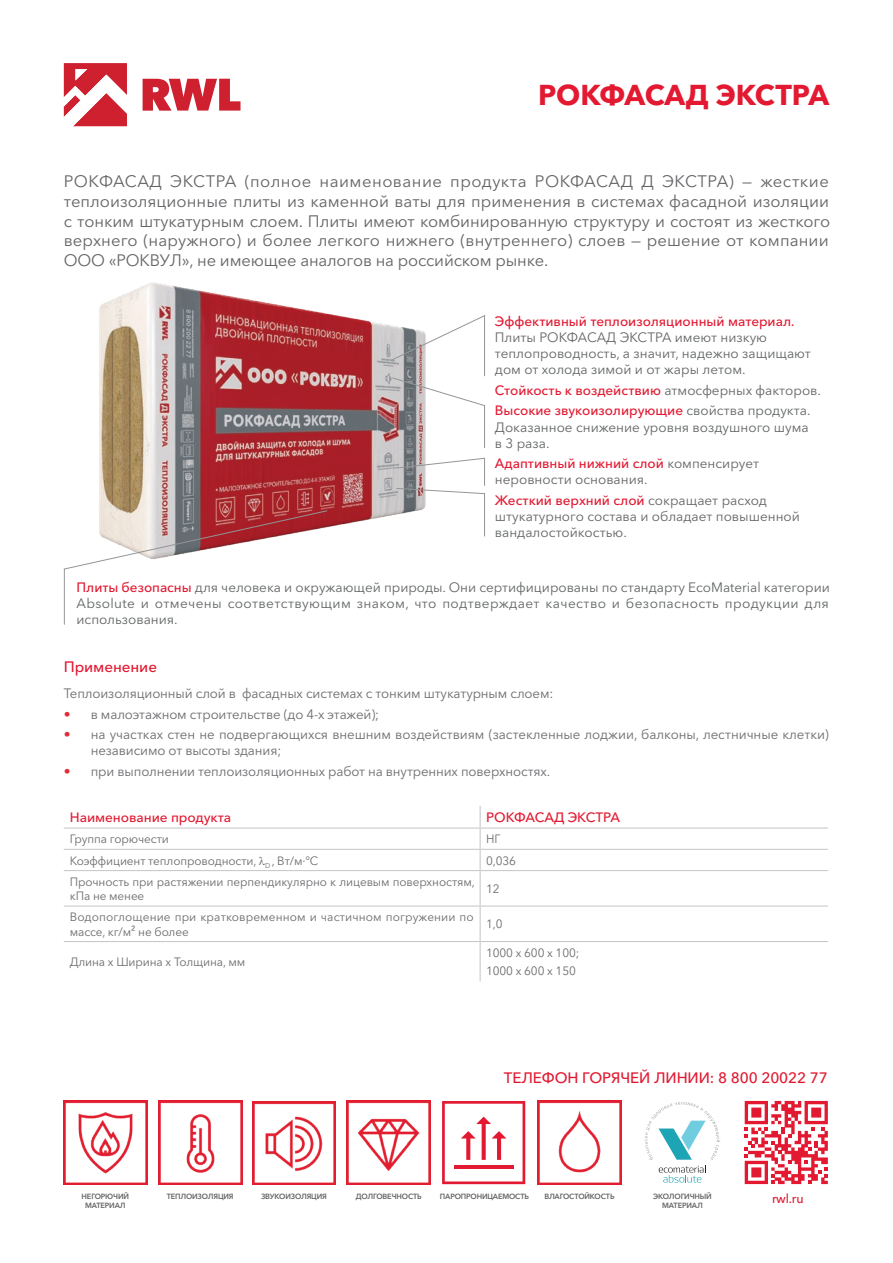
<style>
.page{position:relative;width:893px;height:1263px;background:#fff}
.page>*{position:absolute;margin:0;border:0;box-sizing:border-box;transform-origin:0 0}
.t1{font:700 28.5px "Avenir Next Cyr";color:#e21931}
.t2{font:16.5px/19.8px "Avenir Next Cyr";letter-spacing:-.01em;color:#636366;text-align:justify}
.t3{font:500 15px "Avenir Next Cyr";letter-spacing:-.005em;color:#e21931}
.t4{font:13.5px/16.2px "Avenir Next Cyr";color:#626465}
.t5{font:13.5px/16.2px "Avenir Next Cyr";letter-spacing:-.01em;color:#6a6b6e}
.t6{font:500 13.5px/20.4px "Avenir Next Cyr";color:#e21931}
.t7{font:500 12.75px "Avenir Next Cyr";color:#e21931}
.t8{font:12px/14.4px "Avenir Next Cyr";letter-spacing:-.01em;color:#6a6b6e}
.t9{font:600 7.5px/9px "Avenir Next Cyr";letter-spacing:-.02em;color:#636366;text-align:center}
.s1{font-weight:400;color:#626465}
.s2{font-weight:500;color:#e21931}
.s3{color:#e42a37}
</style>
<div class="page">
<img style="left:99px;top:282px;width:386px;height:245px">
<img style="left:63px;top:1100px;width:84px;height:84px">
<img style="left:538px;top:1100px;width:83px;height:84px">
<img style="left:347px;top:1100px;width:84px;height:84px">
<img style="left:158px;top:1100px;width:84px;height:84px">
<svg style="left:645px;top:1102px;width:75px;height:80px"></svg>
<hr style="left:64px;top:827px;width:416px;height:1px;background:#c7c8ca">
<hr style="left:480px;top:827px;width:348px;height:1px;background:#c7c8ca">
<hr style="left:64px;top:849px;width:416px;height:1px;background:#c7c8ca">
<hr style="left:480px;top:849px;width:348px;height:1px;background:#c7c8ca">
<svg style="left:480px;top:806px;width:1px;height:64px"></svg>
<hr style="left:64px;top:870px;width:416px;height:1px;background:#c7c8ca">
<hr style="left:480px;top:870px;width:348px;height:1px;background:#c7c8ca">
<hr style="left:480px;top:871px;width:1px;height:34px;background:#c7c8ca">
<hr style="left:64px;top:905px;width:416px;height:1px;background:#c7c8ca">
<hr style="left:480px;top:905px;width:348px;height:1px;background:#c7c8ca">
<hr style="left:480px;top:906px;width:1px;height:35px;background:#c7c8ca">
<hr style="left:480px;top:942px;width:1px;height:39px;background:#c7c8ca">
<hr style="left:64px;top:941px;width:416px;height:1px;background:#c7c8ca">
<hr style="left:480px;top:941px;width:348px;height:1px;background:#c7c8ca">
<img style="left:253px;top:1101px;width:83px;height:83px">
<svg style="left:442px;top:1101px;width:83px;height:83px"></svg>
<svg style="left:392px;top:315px;width:93px;height:133px"></svg>
<svg style="left:396px;top:458px;width:89px;height:79px"></svg>
<svg style="left:64px;top:510px;width:264px;height:115px"></svg>
<svg style="left:143px;top:79px;width:97px;height:32px"></svg>
<svg style="left:64px;top:63px;width:63px;height:63px"></svg>
<svg style="left:745px;top:1101px;width:83px;height:83px"></svg>
<h1 class="t1" style="left:538px;top:78px;width:293px">РОКФАСАД ЭКСТРА</h1>
<p class="t2" style="left:64px;top:171px;width:768px">РОКФАСАД ЭКСТРА (полное наименование продукта РОКФАСАД Д ЭКСТРА) — жесткие теплоизоляционные плиты из каменной ваты для применения в системах фасадной изоляции с тонким штукатурным слоем. Плиты имеют комбинированную структуру и состоят из жесткого верхнего (наружного) и более легкого нижнего (внутреннего) слоев — решение от компании ООО «РОКВУЛ», не имеющее аналогов на российском рынке.</p>
<p class="t6" style="left:495px;top:311px;width:301px">Эффективный теплоизоляционный материал.</p>
<p class="t4" style="left:495px;top:329px;width:318px">Плиты РОКФАСАД ЭКСТРА имеют низкую теплопроводность, а значит, надежно защищают дом от холода зимой и от жары летом.</p>
<p class="t6" style="left:495px;top:380px;width:328px">Стойкость к воздействию <span class="s1">атмосферных факторов.<br></span>Высокие звукоизолирующие <span class="s1">свойства продукта.</span></p>
<p class="t4" style="left:495px;top:419px;width:315px">Доказанное снижение уровня воздушного шума в 3 раза.</p>
<p class="t4" style="left:495px;top:455px;width:266px"><span class="s2">Адаптивный нижний слой</span> компенсирует неровности основания.</p>
<p class="t4" style="left:495px;top:492px;width:307px"><span class="s2">Жесткий верхний слой</span> сокращает расход штукатурного состава и обладает повышенной вандалостойкостью.</p>
<p class="t4" style="left:77px;top:579px;width:755px;text-align:justify"><span class="s2">Плиты безопасны</span> для человека и окружающей природы. Они сертифицированы по стандарту EcoMaterial категории Absolute и отмечены соответствующим знаком, что подтверждает качество и безопасность продукции для использования.</p>
<p class="t3" style="left:64px;top:658px;width:95px">Применение</p>
<p class="t5" style="left:64px;top:685px;width:491px">Теплоизоляционный слой в фасадных системах с тонким штукатурным слоем:</p>
<p class="t5" style="left:64px;top:706px;width:317px"><span class="s3">•</span> в малоэтажном строительстве (до 4-х этажей);</p>
<p class="t5" style="left:91px;top:726px;width:740px;text-indent:-27px"><span class="s3">•</span> на участках стен не подвергающихся внешним воздействиям (застекленные лоджии, балконы, лестничные клетки) независимо от высоты здания;</p>
<p class="t5" style="left:64px;top:763px;width:488px"><span class="s3">•</span> при выполнении теплоизоляционных работ на внутренних поверхностях.</p>
<p class="t6" style="left:70px;top:807px;width:163px">Наименование продукта</p>
<p class="t6" style="left:486px;top:807px;width:135px">РОКФАСАД ЭКСТРА</p>
<p class="t8" style="left:70px;top:832px;width:101px">Группа горючести</p>
<p class="t8" style="left:486px;top:832px;width:16px">НГ</p>
<p class="t8" style="left:70px;top:853px;width:250px">Коэффициент теплопроводности, <sub>D</sub> , Вт/м·°С</p>
<p class="t8" style="left:486px;top:853px;width:31px">0,036</p>
<p class="t8" style="left:70px;top:874px;width:407px">Прочность при растяжении перпендикулярно к лицевым поверхностям, кПа не менее</p>
<p class="t8" style="left:486px;top:881px;width:15px">12</p>
<p class="t8" style="left:70px;top:910px;width:406px">Водопоглощение при кратковременном и частичном погружении по массе, кг/м² не более</p>
<p class="t8" style="left:486px;top:917px;width:18px">1,0</p>
<p class="t8" style="left:70px;top:954px;width:177px">Длина х Ширина х Толщина, мм</p>
<p class="t8" style="left:486px;top:943px;width:95px;line-height:18.6px">1000 х 600 х 100;<br>1000 х 600 х 150</p>
<p class="t3" style="left:504px;top:1069px;width:325px">ТЕЛЕФОН ГОРЯЧЕЙ ЛИНИИ: 8 800 20022 77</p>
<p class="t9" style="left:82px;top:1191px;width:49px">НЕГОРЮЧИЙ<br>МАТЕРИАЛ</p>
<p class="t7" style="left:772px;top:1191px;width:33px">rwl.ru</p>
<p class="t9" style="left:167px;top:1191px;width:68px">ТЕПЛОИЗОЛЯЦИЯ</p>
<p class="t9" style="left:261px;top:1191px;width:67px">ЗВУКОИЗОЛЯЦИЯ</p>
<p class="t9" style="left:356px;top:1191px;width:67px">ДОЛГОВЕЧНОСТЬ</p>
<p class="t9" style="left:440px;top:1191px;width:91px">ПАРОПРОНИЦАЕМОСТЬ</p>
<p class="t9" style="left:545px;top:1191px;width:71px">ВЛАГОСТОЙКОСТЬ</p>
<p class="t9" style="left:653px;top:1191px;width:60px">ЭКОЛОГИЧНЫЙ<br>МАТЕРИАЛ</p>
</div>
